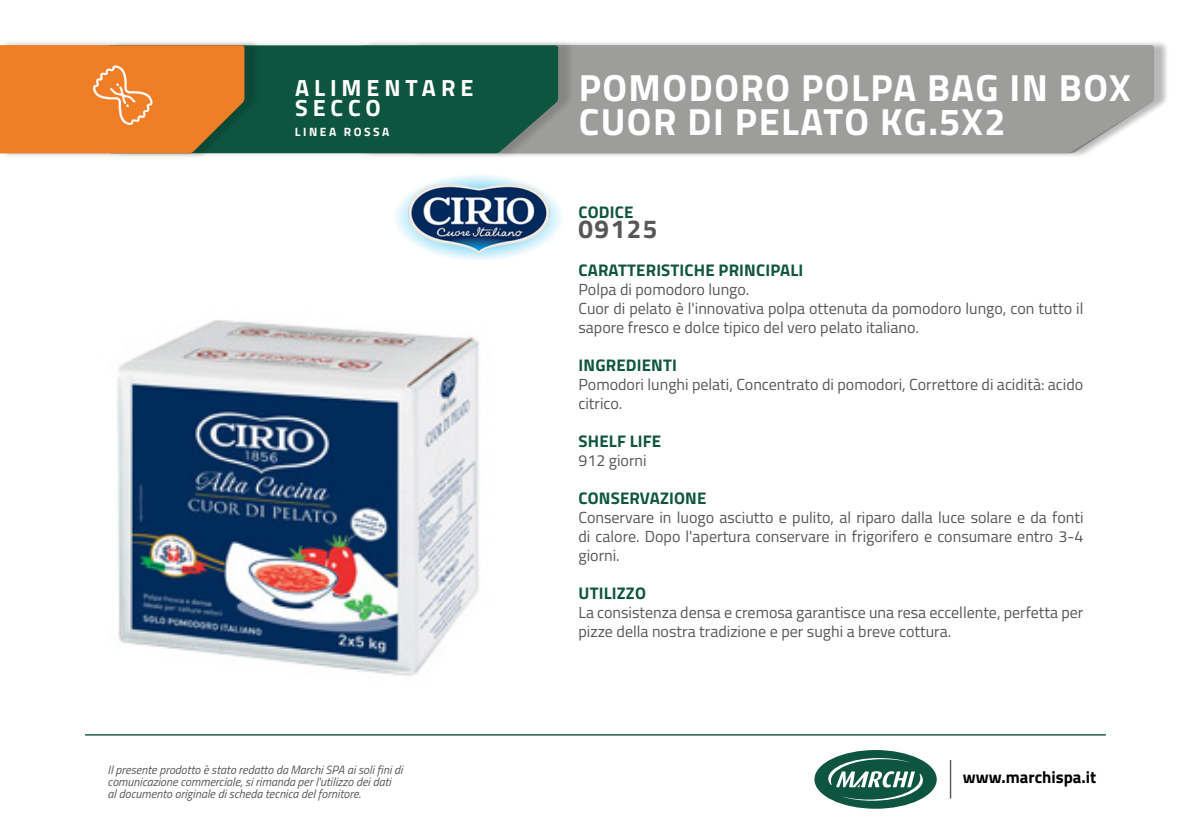
<style>
.page{position:relative;width:1191px;height:840px;background:#fff}
.page>*{position:absolute;margin:0;border:0;box-sizing:border-box;transform-origin:0 0}
.t1{font:700 37.8px/34.2px "Titillium Web";letter-spacing:.04em;color:#fff}
.t2{font:700 26px "Titillium Web";letter-spacing:.06em;color:#575756}
.t3{font:700 23.4px "Titillium Web";letter-spacing:.21em;color:#fff}
.t4{font:700 16.8px "Titillium Web";letter-spacing:.01em;color:#0e5540}
.t5{font:700 16.8px "Titillium Web";color:#000}
.t6{font:16px/19px "Titillium Web";color:#575756}
.t7{font:italic 12px/12px "Titillium Web";color:#575756}
.t8{font:700 12px "Titillium Web";letter-spacing:.21em;color:#fff}
</style>
<div class="page">
<div style="left:365px;top:40px;width:804px;height:118px;background:#000;opacity:.15"></div>
<div style="left:574px;top:45px;width:580px;height:108px;background:#9d9d9c"></div>
<div style="left:113px;top:40px;width:461px;height:118px;background:#000;opacity:.15"></div>
<div style="left:260px;top:45px;width:298px;height:108px;background:#0e5540"></div>
<div style="left:0;top:40px;width:260px;height:118px;background:#000;opacity:.15"></div>
<svg style="left:0;top:45px;width:244px;height:108px;background:#e37e2b"></svg>
<img style="left:117px;top:320px;width:362px;height:356px">
<img style="left:395px;top:175px;width:166px;height:85px">
<hr style="left:949px;top:759px;width:2px;height:39px;background:#575756">
<div style="left:814px;top:749px;width:122px;height:59px;background:#0e5540;border-radius:50%"></div>
<svg style="left:828px;top:757px;width:95px;height:43px"></svg>
<hr style="left:85px;top:733px;width:1021px;height:2px;background:#0e5540">
<p class="t3" style="left:295px;top:70px;width:180px">ALIMENTARE</p>
<p class="t3" style="left:295px;top:89px;width:87px">SECCO</p>
<p class="t8" style="left:295px;top:122px;width:96px">LINEA ROSSA</p>
<p class="t7" style="left:108px;top:762px;width:296px">Il presente prodotto è stato redatto da Marchi SPA ai soli fini di comunicazione commerciale, si rimanda per l'utilizzo dei dati<br>al documento originale di scheda tecnica del fornitore.</p>
<p class="t1" style="left:578px;top:69px;width:553px">POMODORO POLPA BAG IN BOX<br>CUOR DI PELATO KG.5X2</p>
<p class="t1" style="left:582px;top:71px;width:473px">LE CAMEMBERT LONG LIFE<br>G.125 X24</p>
<p class="t4" style="left:578px;top:199px;width:56px">CODICE</p>
<p class="t2" style="left:578px;top:208px;width:81px">09125</p>
<p class="t4" style="left:578px;top:257px;width:226px">CARATTERISTICHE PRINCIPALI</p>
<p class="t6" style="left:578px;top:279px;width:172px">Polpa di pomodoro lungo.</p>
<p class="t6" style="left:578px;top:298px;width:506px">Cuor di pelato è l'innovativa polpa ottenuta da pomodoro lungo, con tutto il sapore fresco e dolce tipico del vero pelato italiano.</p>
<p class="t4" style="left:578px;top:352px;width:100px">INGREDIENTI</p>
<p class="t6" style="left:578px;top:374px;width:506px">Pomodori lunghi pelati, Concentrato di pomodori, Correttore di acidità: acido citrico.</p>
<p class="t4" style="left:578px;top:428px;width:84px">SHELF LIFE</p>
<p class="t6" style="left:578px;top:450px;width:70px">912 giorni</p>
<p class="t4" style="left:578px;top:485px;width:129px">CONSERVAZIONE</p>
<p class="t6" style="left:578px;top:507px;width:506px;text-align:justify">Conservare in luogo asciutto e pulito, al riparo dalla luce solare e da fonti di calore. Dopo l'apertura conservare in frigorifero e consumare entro 3-4 giorni.</p>
<p class="t4" style="left:578px;top:580px;width:69px">UTILIZZO</p>
<p class="t6" style="left:578px;top:602px;width:506px">La consistenza densa e cremosa garantisce una resa eccellente, perfetta per pizze della nostra tradizione e per sughi a breve cottura.</p>
<p class="t5" style="left:963px;top:764px;width:135px">www.marchispa.it</p>
</div>
